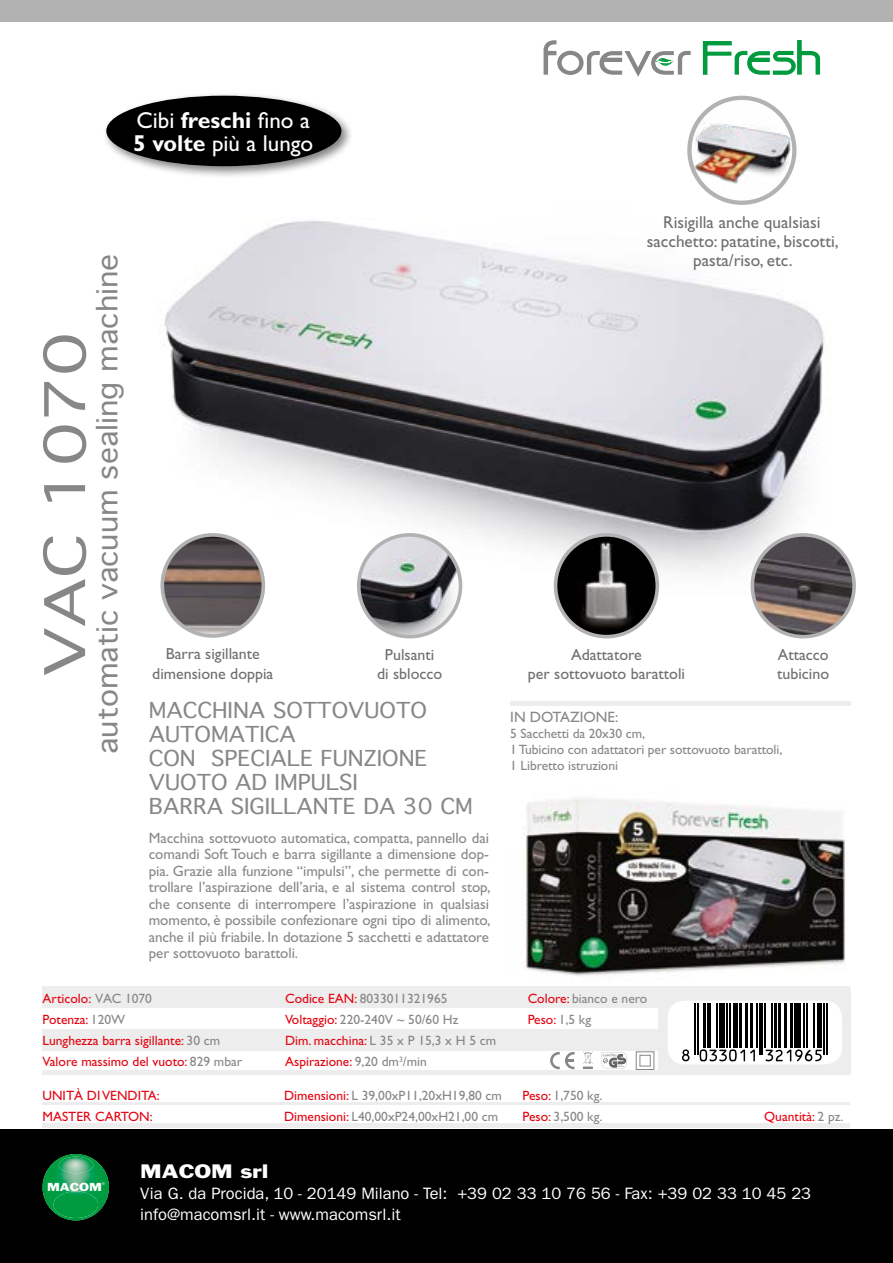
<style>
.page{position:relative;width:893px;height:1263px;background:#fff}
.page>*{position:absolute;margin:0;border:0;box-sizing:border-box;transform-origin:0 0}
.t1{font:54px "Geneva";color:#878787;scale:1.25 1}
.t2{font:27px "Geneva";color:#878787;scale:1.1 1}
.t3{font:23.1px/23.1px "Gill Sans";color:#fff}
.t4{font:21px/24px "Geneva";color:#878787;scale:1.07 1}
.t5{font:18px "Franklin Gothic";color:#fff;scale:1.2 1}
.t6{font:17.25px/19.2px "Gill Sans";color:#706f6f;text-align:center}
.t7{font:16.5px/21px "Franklin Gothic";color:#fff}
.t8{font:15.9px/19.2px "Gill Sans";color:#706f6f;text-align:center}
.t9{font:15px/16.5px "Gill Sans";letter-spacing:-.005em;color:#8a8989;text-align:justify}
.t10{font:15px "Gill Sans";color:#878787}
.t11{font:13.5px/21px "Gill Sans";color:#878787}
.t12{font:13.5px/21px "Gill Sans";color:#e30613}
.t13{font:10.65px "Franklin Gothic";color:#fff;scale:1.2 1}
.t14{font:3.9px "Helvetica";color:#fff}
.s1{font-weight:700}
.s2{color:#878787}
.s3{color:#e30613}
</style>
<div class="page">
<img style="left:525px;top:798px;width:321px;height:178px">
<img style="left:164px;top:169px;width:692px;height:470px">
<div style="left:0;top:1129px;width:893px;height:134px;background:#000"></div>
<div style="left:0;top:0;width:893px;height:21px;background:#b3b2b2"></div>
<img style="left:43px;top:1154px;width:66px;height:66px">
<img style="left:59px;top:1156px;width:34px;height:17px">
<img style="left:53px;top:1191px;width:45px;height:27px">
<svg style="left:702px;top:40px;width:119px;height:35px"></svg>
<svg style="left:543px;top:40px;width:148px;height:37px"></svg>
<div style="left:103px;top:92px;width:250px;height:87px;background:#000;opacity:.5"></div>
<div style="left:106px;top:96px;width:235px;height:70px;background:#000;border-radius:50%"></div>
<hr style="left:510px;top:702px;width:340px;height:4px;background:#ededed">
<div style="left:43px;top:986px;width:807px;height:22px;background:#ededed"></div>
<div style="left:43px;top:1029px;width:807px;height:21px;background:#ededed"></div>
<div style="left:659px;top:988px;width:192px;height:86px;background:#ededed"></div>
<div style="left:668px;top:1001px;width:174px;height:63px;background:#fff;border-radius:17px"></div>
<svg style="left:583px;top:1051px;width:10px;height:18px"></svg>
<svg style="left:636px;top:1051px;width:18px;height:19px"></svg>
<div style="left:639px;top:1055px;width:12px;height:11px;background:#fff;border:1px solid #878787"></div>
<svg style="left:550px;top:1052px;width:24px;height:17px"></svg>
<hr style="left:43px;top:1071px;width:807px;height:4px;background:#ededed">
<hr style="left:43px;top:1102px;width:807px;height:2px;background:#ededed">
<hr style="left:43px;top:1124px;width:807px;height:4px;background:#ededed">
<img style="left:162px;top:535px;width:101px;height:101px;border-radius:51px">
<div style="left:160px;top:533px;width:105px;height:105px;border:4px solid #b3b2b2;border-radius:50%"></div>
<img style="left:556px;top:535px;width:101px;height:102px;border-radius:51px">
<div style="left:554px;top:533px;width:105px;height:105px;border:4px solid #b3b2b2;border-radius:50%"></div>
<img style="left:752px;top:535px;width:102px;height:102px;border-radius:51px">
<div style="left:751px;top:533px;width:105px;height:105px;border:4px solid #b3b2b2;border-radius:50%"></div>
<img style="left:359px;top:535px;width:101px;height:102px;border-radius:51px">
<div style="left:357px;top:533px;width:105px;height:105px;border:4px solid #b3b2b2;border-radius:50%"></div>
<img style="left:689px;top:98px;width:105px;height:105px;border-radius:52px">
<div style="left:687px;top:96px;width:109px;height:109px;border:4px solid #b3b2b2;border-radius:50%"></div>
<svg style="left:602px;top:1052px;width:25px;height:17px"></svg>
<svg style="left:682px;top:1049px;width:8px;height:12px"></svg>
<hr style="left:694px;top:1004px;width:2px;height:51px;background:#000">
<hr style="left:697px;top:1004px;width:1px;height:51px;background:#000">
<hr style="left:703px;top:1004px;width:2px;height:44px;background:#000">
<hr style="left:707px;top:1004px;width:1px;height:44px;background:#000">
<hr style="left:710px;top:1004px;width:1px;height:44px;background:#000">
<hr style="left:717px;top:1004px;width:1px;height:44px;background:#000">
<div style="left:719px;top:1004px;width:6px;height:44px;background:#000"></div>
<hr style="left:727px;top:1004px;width:1px;height:44px;background:#000">
<hr style="left:729px;top:1004px;width:2px;height:44px;background:#000">
<hr style="left:734px;top:1004px;width:4px;height:44px;background:#000">
<hr style="left:739px;top:1004px;width:3px;height:44px;background:#000">
<hr style="left:745px;top:1004px;width:3px;height:44px;background:#000">
<svg style="left:700px;top:1049px;width:55px;height:12px"></svg>
<hr style="left:750px;top:1004px;width:3px;height:44px;background:#000">
<hr style="left:756px;top:1004px;width:1px;height:44px;background:#000">
<hr style="left:759px;top:1004px;width:1px;height:51px;background:#000">
<hr style="left:762px;top:1004px;width:1px;height:51px;background:#000">
<hr style="left:764px;top:1004px;width:2px;height:44px;background:#000">
<hr style="left:771px;top:1004px;width:2px;height:44px;background:#000">
<hr style="left:774px;top:1004px;width:3px;height:44px;background:#000">
<hr style="left:778px;top:1004px;width:3px;height:44px;background:#000">
<hr style="left:784px;top:1004px;width:3px;height:44px;background:#000">
<hr style="left:790px;top:1004px;width:3px;height:44px;background:#000">
<hr style="left:794px;top:1004px;width:4px;height:44px;background:#000">
<hr style="left:799px;top:1004px;width:2px;height:44px;background:#000">
<hr style="left:804px;top:1004px;width:1px;height:44px;background:#000">
<hr style="left:806px;top:1004px;width:2px;height:44px;background:#000">
<svg style="left:765px;top:1049px;width:57px;height:12px"></svg>
<hr style="left:814px;top:1004px;width:1px;height:44px;background:#000">
<hr style="left:818px;top:1004px;width:4px;height:44px;background:#000">
<hr style="left:823px;top:1004px;width:2px;height:51px;background:#000">
<hr style="left:826px;top:1004px;width:2px;height:51px;background:#000">
<h3 class="t3" style="left:133px;top:109px;width:181px">Cibi <span class="s1">freschi</span> fino a<br><span class="s1">5 volte</span> più a lungo</h3>
<h1 class="t1" style="left:35px;top:676px;width:277px;rotate:-90deg">VAC 1070</h1>
<h2 class="t2" style="left:92px;top:754px;width:456px;rotate:-90deg">automatic vacuum sealing machine</h2>
<p class="t6" style="left:647px;top:212px;width:193px">Risigilla anche qualsiasi sacchetto: patatine, biscotti, pasta/riso, etc.</p>
<p class="t8" style="left:152px;top:645px;width:123px">Barra sigillante dimensione doppia</p>
<p class="t8" style="left:528px;top:645px;width:159px">Adattatore<br>per sottovuoto barattoli</p>
<p class="t8" style="left:777px;top:645px;width:53px;text-align:left">Attacco tubicino</p>
<p class="t8" style="left:377px;top:645px;width:67px">Pulsanti<br>di sblocco</p>
<h3 class="t4" style="left:149px;top:699px;width:304px">MACCHINA SOTTOVUOTO<br>AUTOMATICA<br>CON SPECIALE FUNZIONE<br>VUOTO AD IMPULSI<br>BARRA SIGILLANTE DA 30 CM</h3>
<p class="t10" style="left:510px;top:708px;width:110px">IN DOTAZIONE:</p>
<p class="t11" style="left:510px;top:725px;width:274px;line-height:16.2px">5 Sacchetti da 20x30 cm,<br>1 Tubicino con adattatori per sottovuoto barattoli,<br>1 Libretto istruzioni</p>
<p class="t9" style="left:149px;top:829px;width:343px">Macchina sottovuoto automatica, compatta, pannello dai comandi Soft Touch e barra sigillante a dimensione dop&shy;pia. Grazie alla funzione “impulsi”, che permette di con&shy;trollare l’aspirazione dell’aria, e al sistema control stop, che consente di interrompere l’aspirazione in qualsiasi momento, è possibile confezionare ogni tipo di alimento, anche il più friabile. In dotazione 5 sacchetti e adattatore per sottovuoto barattoli.</p>
<p class="t12" style="left:43px;top:988px;width:201px">Articolo: <span class="s2">VAC 1070<br></span>Potenza: <span class="s2">120W<br></span>Lunghezza barra sigillante: <span class="s2">30 cm<br></span>Valore massimo del vuoto: <span class="s2">829 mbar</span></p>
<p class="t11" style="left:285px;top:988px;width:213px"><span class="s3">Codice EAN:</span> 8033011321965<br><span class="s3">Voltaggio:</span> 220-240V ~ 50/60 Hz<br><span class="s3">Dim. macchina:</span> L 35 x P 15,3 x H 5 cm<br><span class="s3">Aspirazione:</span> 9,20 dm<sup>3</sup>/min</p>
<p class="t11" style="left:528px;top:988px;width:121px"><span class="s3">Colore:</span> bianco e nero<br><span class="s3">Peso:</span> 1,5 kg</p>
<p class="t12" style="left:43px;top:1085px;width:69px">Unità divendita</p>
<p class="t12" style="left:157px;top:1085px;width:4px">:</p>
<p class="t11" style="left:284px;top:1085px;width:219px"><span class="s3">Dimensioni:</span> L 39,00xP11,20xH19,80 cm</p>
<p class="t11" style="left:523px;top:1085px;width:81px"><span class="s3">Peso:</span> 1,750 kg.</p>
<p class="t12" style="left:43px;top:1106px;width:19px">Maste</p>
<p class="t12" style="left:83px;top:1106px;width:48px">r Carton</p>
<p class="t12" style="left:150px;top:1106px;width:4px">:</p>
<p class="t11" style="left:284px;top:1106px;width:216px"><span class="s3">Dimensioni:</span> L40,00xP24,00xH21,00 cm</p>
<p class="t11" style="left:523px;top:1106px;width:81px"><span class="s3">Peso:</span> 3,500 kg.</p>
<p class="t12" style="left:764px;top:1106px;width:81px">Quantità: <span class="s2">2 pz.</span></p>
<p class="t13" style="left:47px;top:1180px;width:47px">MACOM</p>
<p class="t14" style="left:102px;top:1181px;width:4px">®</p>
<p class="t5" style="left:140px;top:1159px;width:108px">MACOM srl</p>
<p class="t7" style="left:140px;top:1183px;width:672px">Via G. da Procida, 10 - 20149 Milano - Tel: +39 02 33 10 76 56 - Fax: +39 02 33 10 45 23 info@macomsrl.it - www.macomsrl.it</p>
</div>
